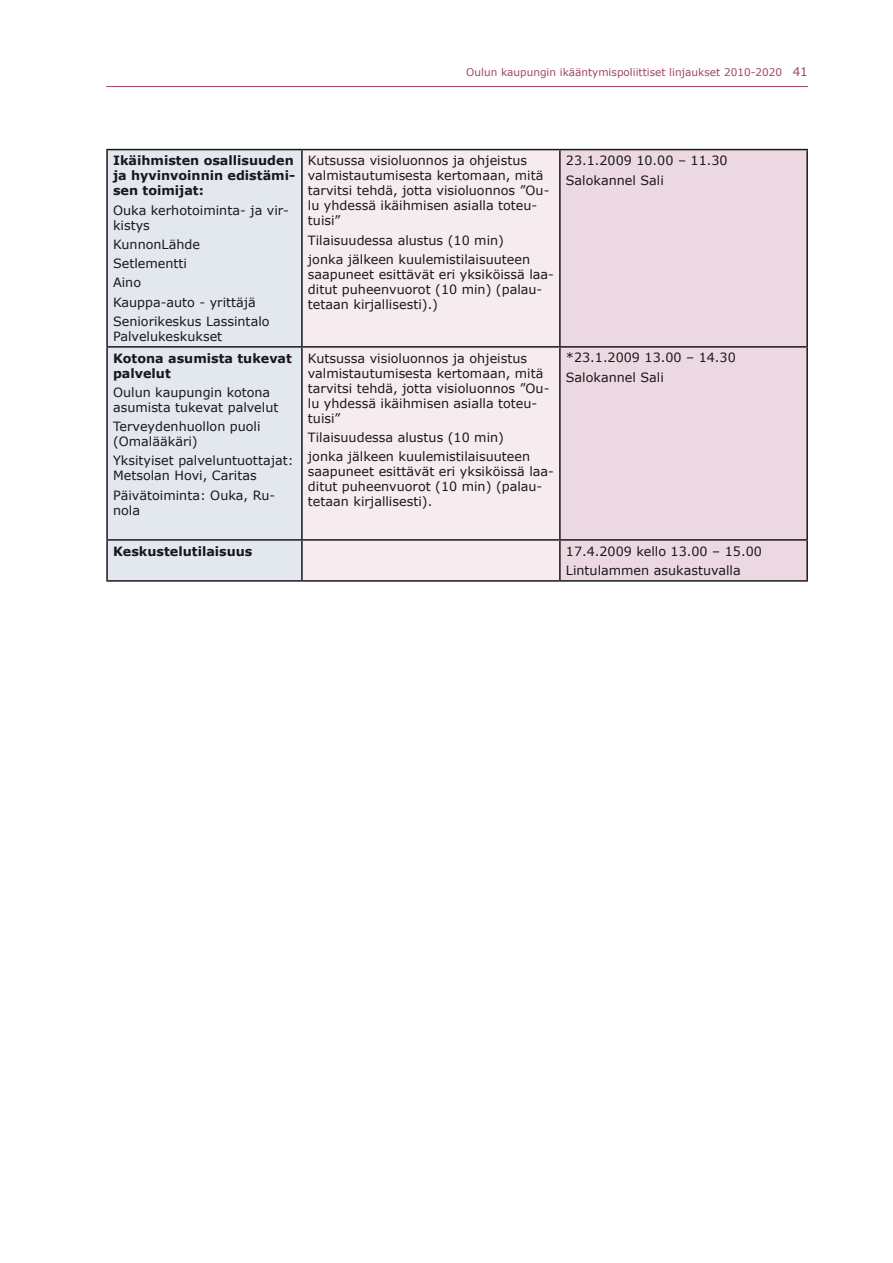
<style>
.page{position:relative;width:893px;height:1263px;background:#fff}
.page>*{position:absolute;margin:0;border:0;box-sizing:border-box;transform-origin:0 0}
.t1{font:12.75px/15px "Verdana";color:#1a171c}
.t2{font:700 12.75px/15px "Verdana";color:#1a171c;text-align:justify}
.t3{font:10.5px "Verdana";color:#a0456c}
.s1{font-size:12px}
</style>
<div class="page">
<hr style="left:106px;top:86px;width:702px;height:1px;background:#a0456c">
<div style="left:108px;top:150px;width:193px;height:430px;background:#e3e7ee"></div>
<div style="left:303px;top:150px;width:256px;height:430px;background:#f6ebef"></div>
<div style="left:561px;top:150px;width:245px;height:430px;background:#ecd8e0"></div>
<hr style="left:106px;top:149px;width:196px;height:1px;background:#1a171c">
<hr style="left:106px;top:150px;width:2px;height:196px;background:#1a171c">
<hr style="left:302px;top:149px;width:258px;height:1px;background:#1a171c">
<hr style="left:301px;top:150px;width:2px;height:196px;background:#1a171c">
<hr style="left:560px;top:149px;width:248px;height:1px;background:#1a171c">
<hr style="left:559px;top:150px;width:2px;height:196px;background:#1a171c">
<hr style="left:806px;top:150px;width:2px;height:196px;background:#1a171c">
<hr style="left:106px;top:346px;width:196px;height:2px;background:#1a171c">
<hr style="left:106px;top:348px;width:2px;height:191px;background:#1a171c">
<hr style="left:302px;top:346px;width:258px;height:2px;background:#1a171c">
<hr style="left:301px;top:348px;width:2px;height:191px;background:#1a171c">
<hr style="left:560px;top:346px;width:248px;height:2px;background:#1a171c">
<hr style="left:559px;top:348px;width:2px;height:191px;background:#1a171c">
<hr style="left:806px;top:348px;width:2px;height:191px;background:#1a171c">
<hr style="left:106px;top:539px;width:196px;height:2px;background:#1a171c">
<hr style="left:106px;top:541px;width:2px;height:39px;background:#1a171c">
<hr style="left:302px;top:539px;width:258px;height:2px;background:#1a171c">
<hr style="left:301px;top:541px;width:2px;height:39px;background:#1a171c">
<hr style="left:560px;top:539px;width:248px;height:2px;background:#1a171c">
<hr style="left:559px;top:541px;width:2px;height:39px;background:#1a171c">
<hr style="left:806px;top:541px;width:2px;height:39px;background:#1a171c">
<hr style="left:106px;top:580px;width:196px;height:2px;background:#1a171c">
<hr style="left:302px;top:580px;width:258px;height:2px;background:#1a171c">
<hr style="left:560px;top:580px;width:248px;height:2px;background:#1a171c">
<p class="t3" style="left:466px;top:65px;width:343px">Oulun kaupungin ikääntymispoliittiset linjaukset 2010-2020 <span class="s1">41</span></p>
<p class="t2" style="left:113px;top:153px;width:184px">Ikäihmisten osallisuuden ja hyvinvoinnin edistämi&shy;sen toimijat:</p>
<p class="t1" style="left:113px;top:202px;width:177px">Ouka kerhotoiminta- ja vir&shy;kistys</p>
<p class="t1" style="left:113px;top:234px;width:158px;line-height:19.2px">KunnonLähde<br>Setlementti<br>Aino<br>Kauppa-auto - yrittäjä<br>Seniorikeskus Lassintalo</p>
<p class="t1" style="left:113px;top:328px;width:111px">Palvelukeskukset</p>
<p class="t2" style="left:113px;top:350px;width:180px">Kotona asumista tukevat palvelut</p>
<p class="t1" style="left:113px;top:384px;width:167px">Oulun kaupungin kotona asumista tukevat palvelut</p>
<p class="t1" style="left:113px;top:418px;width:149px">Terveydenhuollon puoli (Omalääkäri)</p>
<p class="t1" style="left:113px;top:453px;width:182px">Yksityiset palveluntuottajat:<br>Metsolan Hovi, Caritas</p>
<p class="t1" style="left:113px;top:487px;width:164px">Päivätoiminta: Ouka, Ru&shy;nola</p>
<p class="t1" style="left:308px;top:153px;width:243px">Kutsussa visioluonnos ja ohjeistus valmistautumisesta kertomaan, mitä tarvitsi tehdä, jotta visioluonnos ”Ou&shy;lu yhdessä ikäihmisen asialla toteu&shy;tuisi”</p>
<p class="t1" style="left:308px;top:230px;width:224px;line-height:19.2px">Tilaisuudessa alustus (10 min) jonka jälkeen kuulemistilaisuuteen</p>
<p class="t1" style="left:308px;top:266px;width:247px">saapuneet esittävät eri yksiköissä laa&shy;ditut puheenvuorot (10 min) (palau&shy;tetaan kirjallisesti).)</p>
<p class="t1" style="left:308px;top:350px;width:243px">Kutsussa visioluonnos ja ohjeistus valmistautumisesta kertomaan, mitä tarvitsi tehdä, jotta visioluonnos ”Ou&shy;lu yhdessä ikäihmisen asialla toteu&shy;tuisi”</p>
<p class="t1" style="left:308px;top:427px;width:224px;line-height:19.2px">Tilaisuudessa alustus (10 min) jonka jälkeen kuulemistilaisuuteen</p>
<p class="t1" style="left:308px;top:463px;width:247px">saapuneet esittävät eri yksiköissä laa&shy;ditut puheenvuorot (10 min) (palau&shy;tetaan kirjallisesti).</p>
<p class="t1" style="left:566px;top:151px;width:163px;line-height:19.2px">23.1.2009 10.00 – 11.30<br>Salokannel Sali</p>
<p class="t1" style="left:566px;top:348px;width:171px;line-height:19.2px">*23.1.2009 13.00 – 14.30<br>Salokannel Sali</p>
<p class="t2" style="left:113px;top:543px;width:141px">Keskustelutilaisuus</p>
<p class="t1" style="left:566px;top:541px;width:197px;line-height:19.2px">17.4.2009 kello 13.00 – 15.00<br>Lintulammen asukastuvalla</p>
</div>
